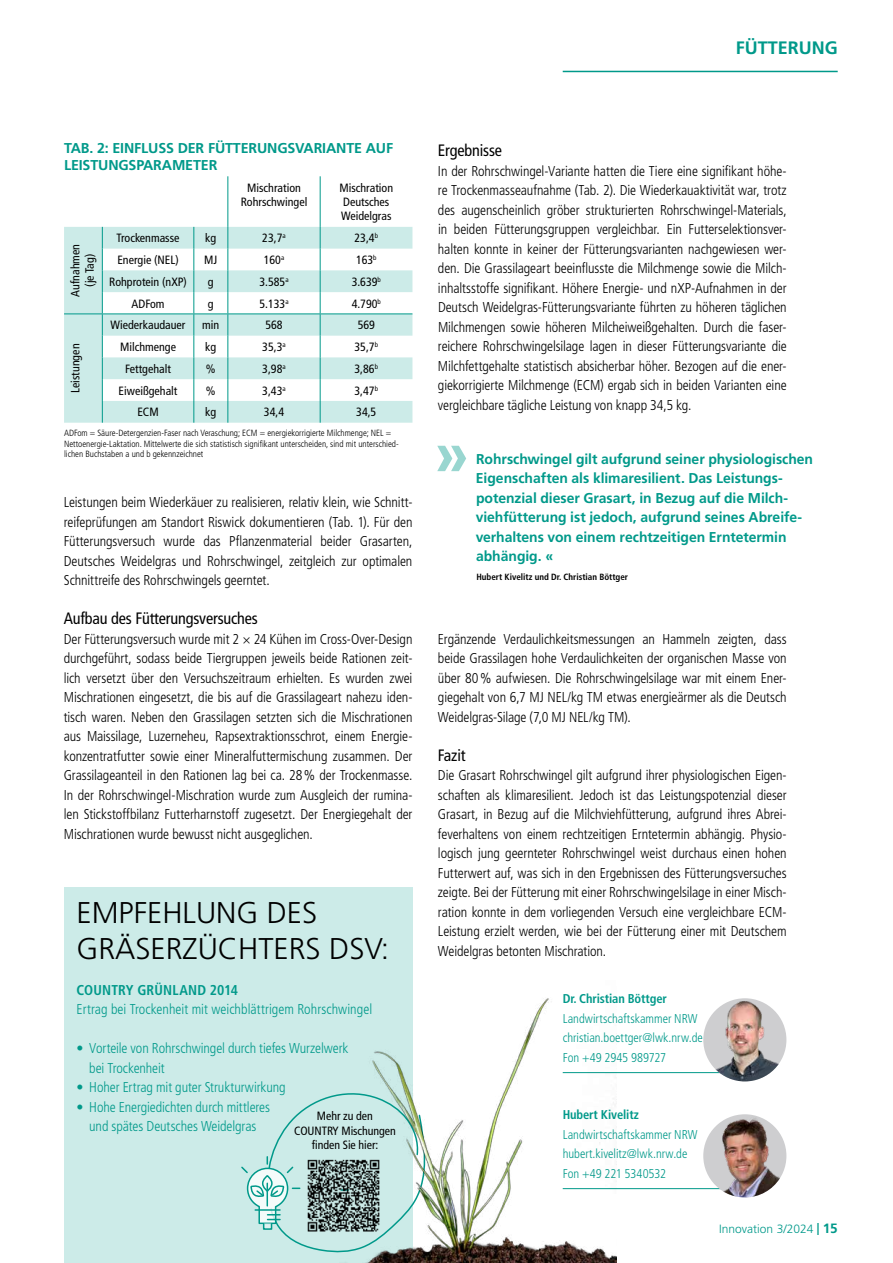
<style>
.page{position:relative;width:893px;height:1263px;background:#fff}
.page>*{position:absolute;margin:0;border:0;box-sizing:border-box;transform-origin:0 0}
.t1{font:700 61.95px "Frutiger LT Std";color:#99d6d0}
.t2{font:300 30px/36px "Frutiger LT Std";color:#000}
.t3{font:700 18px "Frutiger LT Std";color:#00998a}
.t4{font:condensed 16.5px "Frutiger LT Std";letter-spacing:-.01em;color:#000}
.t5{font:300 condensed 14.25px/19.5px "Frutiger LT Std";letter-spacing:-.005em;color:#000;text-align:justify}
.t6{font:700 14.25px/19.5px "Frutiger LT Std";letter-spacing:-.005em;color:#00998a}
.t7{font:300 condensed 14.25px/19.5px "Frutiger LT Std";letter-spacing:-.005em;color:#00998a}
.t8{font:700 condensed 14.25px "Frutiger LT Std";letter-spacing:.01em;color:#00998a}
.t9{font:300 condensed 12.75px/19.5px "Frutiger LT Std";color:#00998a}
.t10{font:700 condensed 12.75px "Frutiger LT Std";letter-spacing:-.01em;color:#00998a}
.t11{font:condensed 12px/14.4px "Frutiger LT Std";color:#000;text-align:center}
.t12{font:300 12px "Frutiger LT Std";color:#00998a}
.t13{font:300 condensed 9px/10.8px "Frutiger LT Std";color:#000}
.t14{font:700 condensed 9px "Frutiger LT Std";color:#000}
.s1{font-weight:700}
.s2{font-weight:700;font-size:13.5px}
</style>
<div class="page">
<svg style="left:64px;top:227px;width:348px;height:196px;fill:#ccebe8"></svg>
<hr style="left:320px;top:176px;width:1px;height:51px;background:#00998a">
<svg style="left:193px;top:227px;width:1px;height:196px"></svg>
<svg style="left:227px;top:227px;width:1px;height:196px"></svg>
<svg style="left:320px;top:227px;width:1px;height:196px"></svg>
<svg style="left:102px;top:227px;width:1px;height:196px"></svg>
<hr style="left:227px;top:176px;width:1px;height:51px;background:#00998a">
<hr style="left:64px;top:313px;width:38px;height:1px;background:#00998a">
<hr style="left:102px;top:313px;width:92px;height:1px;background:#00998a">
<hr style="left:194px;top:313px;width:34px;height:1px;background:#00998a">
<hr style="left:228px;top:313px;width:92px;height:1px;background:#00998a">
<hr style="left:320px;top:313px;width:92px;height:1px;background:#00998a">
<hr style="left:563px;top:1188px;width:164px;height:1px;background:#00998a">
<div style="left:703px;top:1114px;width:83px;height:83px;background:#ceced0;border-radius:50%"></div>
<img style="left:712px;top:1114px;width:68px;height:83px">
<hr style="left:563px;top:1072px;width:164px;height:1px;background:#00998a">
<img style="left:703px;top:998px;width:83px;height:83px;border-radius:42px">
<div style="left:64px;top:887px;width:348px;height:376px;background:#ccebe8"></div>
<svg style="left:241px;top:1095px;width:92px;height:157px"></svg>
<img style="left:306px;top:1157px;width:27px;height:76px">
<img style="left:333px;top:981px;width:283px;height:282px">
<hr style="left:563px;top:71px;width:275px;height:1px;background:#00998a">
<p class="t3" style="left:736px;top:37px;width:35px">Fütterung</p>
<p class="t6" style="left:64px;top:140px;width:329px;line-height:17.1px">TAB. 2: EINFLUSS DER FÜTTERUNGSVARIANTE AUF<br>LEISTUNGSPARAMETER</p>
<p class="t11" style="left:241px;top:180px;width:68px">Mischration<br>Rohrschwingel</p>
<p class="t11" style="left:339px;top:180px;width:55px;text-align:left">Mischration<br>Deutsches<br>Weidelgras</p>
<p class="t11" style="left:68px;top:297px;width:54px;rotate:-90deg">Aufnahmen (je Tag)</p>
<p class="t11" style="left:117px;top:231px;width:64px">Trockenmasse</p>
<p class="t11" style="left:205px;top:231px;width:13px">kg</p>
<p class="t11" style="left:262px;top:231px;width:25px">23,7<sup>a</sup></p>
<p class="t11" style="left:355px;top:231px;width:25px">23,4<sup>b</sup></p>
<p class="t11" style="left:117px;top:253px;width:63px">Energie (NEL)</p>
<p class="t11" style="left:204px;top:253px;width:15px">MJ</p>
<p class="t11" style="left:264px;top:253px;width:22px">160<sup>a</sup></p>
<p class="t11" style="left:356px;top:253px;width:22px">163<sup>b</sup></p>
<p class="t11" style="left:109px;top:274px;width:79px">Rohprotein (nXP)</p>
<p class="t11" style="left:208px;top:274px;width:7px">g</p>
<p class="t11" style="left:259px;top:274px;width:31px">3.585<sup>a</sup></p>
<p class="t11" style="left:352px;top:274px;width:31px">3.639<sup>b</sup></p>
<p class="t11" style="left:132px;top:296px;width:34px">ADFom</p>
<p class="t11" style="left:208px;top:296px;width:7px">g</p>
<p class="t11" style="left:259px;top:296px;width:31px">5.133<sup>a</sup></p>
<p class="t11" style="left:352px;top:296px;width:31px">4.790<sup>b</sup></p>
<p class="t11" style="left:111px;top:318px;width:76px">Wiederkaudauer</p>
<p class="t11" style="left:202px;top:318px;width:19px">min</p>
<p class="t11" style="left:265px;top:318px;width:19px">568</p>
<p class="t11" style="left:358px;top:318px;width:19px">569</p>
<p class="t11" style="left:120px;top:340px;width:57px">Milchmenge</p>
<p class="t11" style="left:205px;top:340px;width:13px">kg</p>
<p class="t11" style="left:262px;top:340px;width:25px">35,3<sup>a</sup></p>
<p class="t11" style="left:355px;top:340px;width:25px">35,7<sup>b</sup></p>
<p class="t11" style="left:125px;top:361px;width:47px">Fettgehalt</p>
<p class="t11" style="left:206px;top:361px;width:11px">%</p>
<p class="t11" style="left:262px;top:361px;width:25px">3,98<sup>a</sup></p>
<p class="t11" style="left:355px;top:361px;width:25px">3,86<sup>b</sup></p>
<p class="t11" style="left:119px;top:383px;width:60px">Eiweißgehalt</p>
<p class="t11" style="left:206px;top:383px;width:11px">%</p>
<p class="t11" style="left:262px;top:383px;width:25px">3,43<sup>a</sup></p>
<p class="t11" style="left:355px;top:383px;width:25px">3,47<sup>b</sup></p>
<p class="t11" style="left:137px;top:405px;width:23px">ECM</p>
<p class="t11" style="left:205px;top:405px;width:13px">kg</p>
<p class="t11" style="left:264px;top:405px;width:22px">34,4</p>
<p class="t11" style="left:356px;top:405px;width:22px">34,5</p>
<p class="t13" style="left:64px;top:427px;width:336px">ADFom = Säure-Detergenzien-Faser nach Veraschung; ECM = energiekorrigierte Milchmenge; NEL =<br>Nettoenergie-Laktation. Mittelwerte die sich statistisch signifikant unterscheiden, sind mit unterschied&shy;lichen Buchstaben a und b gekennzeichnet</p>
<p class="t11" style="left:68px;top:393px;width:51px;rotate:-90deg">Leistungen</p>
<p class="t5" style="left:64px;top:493px;width:350px">Leistungen beim Wiederkäuer zu realisieren, relativ klein, wie Schnitt&shy;reifeprüfungen am Standort Riswick dokumentieren (Tab. 1). Für den Fütterungsversuch wurde das Pflanzenmaterial beider Grasarten, Deutsches Weidelgras und Rohrschwingel, zeitgleich zur optimalen Schnittreife des Rohrschwingels geerntet.</p>
<p class="t4" style="left:64px;top:609px;width:196px">Aufbau des Fütterungsversuches</p>
<p class="t5" style="left:64px;top:629px;width:350px">Der Fütterungsversuch wurde mit 2 × 24 Kühen im Cross-Over--Design durchgeführt, sodass beide Tiergruppen jeweils beide Rationen zeit&shy;lich versetzt über den Versuchszeitraum erhielten. Es wurden zwei Mischrationen eingesetzt, die bis auf die Grassilageart nahezu iden&shy;tisch waren. Neben den Grassilagen setzten sich die Mischrationen aus Maissilage, Luzerneheu, Rapsextraktionsschrot, einem Energie&shy;konzentratfutter sowie einer Mineralfuttermischung zusammen. Der Grassilageanteil in den Rationen lag bei ca. 28% der Trockenmasse.<br>In der Rohrschwingel-Mischration wurde zum Ausgleich der rumina&shy;len Stickstoffbilanz Futterharnstoff zugesetzt. Der Energiegehalt der Mischrationen wurde bewusst nicht ausgeglichen.</p>
<h2 class="t2" style="left:77px;top:895px;width:314px">EMPFEHLUNG DES<br>GRÄSERZÜCHTERS DSV:</h2>
<p class="t8" style="left:77px;top:981px;width:163px">COUNTRY GRÜNLAND 2014</p>
<p class="t7" style="left:77px;top:1000px;width:297px">Ertrag bei Trockenheit mit weichblättrigem Rohrschwingel</p>
<p class="t7" style="left:89px;top:1039px;width:261px;text-indent:-13px">• Vorteile von Rohrschwingel durch tiefes Wurzelwerk bei Trockenheit</p>
<p class="t7" style="left:77px;top:1078px;width:211px">• Hoher Ertrag mit guter Strukturwirkung</p>
<p class="t7" style="left:77px;top:1097px;width:195px;text-align:center">• Hohe Energiedichten durch mittleres und spätes Deutsches Weidelgras</p>
<p class="t11" style="left:294px;top:1109px;width:103px">Mehr zu den<br>COUNTRY Mischungen finden Sie hier:</p>
<p class="t4" style="left:438px;top:141px;width:66px">Ergebnisse</p>
<p class="t5" style="left:438px;top:161px;width:350px">In der Rohrschwingel-Variante hatten die Tiere eine signifikant höhe&shy;re Trockenmasseaufnahme (Tab. 2). Die Wiederkauaktivität war, trotz des augenscheinlich gröber strukturierten Rohrschwingel-Materials, in beiden Fütterungsgruppen vergleichbar. Ein Futterselektionsver&shy;halten konnte in keiner der Fütterungsvarianten nachgewiesen wer&shy;den. Die Grassilageart beeinflusste die Milchmenge sowie die Milch&shy;inhaltsstoffe signifikant. Höhere Energie- und nXP-Aufnahmen in der Deutsch Weidelgras-Fütterungsvariante führten zu höheren täglichen Milchmengen sowie höheren Milcheiweißgehalten. Durch die faser&shy;reichere Rohrschwingelsilage lagen in dieser Fütterungsvariante die Milchfettgehalte statistisch absicherbar höher. Bezogen auf die ener&shy;giekorrigierte Milchmenge (ECM) ergab sich in beiden Varianten eine vergleichbare tägliche Leistung von knapp 34,5 kg.</p>
<h1 class="t1" style="left:435px;top:417px;width:36px">»</h1>
<p class="t6" style="left:476px;top:449px;width:339px">Rohrschwingel gilt aufgrund seiner physiologischen Eigenschaften als klimaresilient. Das Leistungs&shy;potenzial dieser Grasart, in Bezug auf die Milch&shy;viehfütterung ist jedoch, aufgrund seines Abreife&shy;verhaltens von einem rechtzeitigen Erntetermin abhängig. «</p>
<p class="t14" style="left:476px;top:572px;width:153px">Hubert Kivelitz und Dr. Christian Böttger</p>
<p class="t5" style="left:438px;top:629px;width:350px">Ergänzende Verdaulichkeitsmessungen an Hammeln zeigten, dass beide Grassilagen hohe Verdaulichkeiten der organischen Masse von über 80% aufwiesen. Die Rohrschwingelsilage war mit einem Ener&shy;giegehalt von 6,7 MJ NEL/kg TM etwas energieärmer als die Deutsch Weidelgras-Silage (7,0 MJ NEL/kg TM).</p>
<p class="t4" style="left:438px;top:745px;width:29px">Fazit</p>
<p class="t5" style="left:438px;top:766px;width:350px">Die Grasart Rohrschwingel gilt aufgrund ihrer physiologischen Eigen&shy;schaften als klimaresilient. Jedoch ist das Leistungspotenzial dieser Grasart, in Bezug auf die Milchviehfütterung, aufgrund ihres Abrei&shy;feverhaltens von einem rechtzeitigen Erntetermin abhängig. Physio&shy;logisch jung geernteter Rohrschwingel weist durchaus einen hohen Futterwert auf, was sich in den Ergebnissen des Fütterungsversuches zeigte. Bei der Fütterung mit einer Rohrschwingelsilage in einer Misch&shy;ration konnte in dem vorliegenden Versuch eine vergleichbare ECM-Leistung erzielt werden, wie bei der Fütterung einer mit Deutschem Weidelgras betonten Mischration.</p>
<p class="t10" style="left:563px;top:991px;width:106px">Dr. Christian Böttger</p>
<p class="t9" style="left:563px;top:1008px;width:142px">Landwirtschaftskammer NRW christian.boettger@lwk.nrw.de<br>Fon +49 2945 989727</p>
<p class="t10" style="left:563px;top:1107px;width:78px">Hubert Kivelitz</p>
<p class="t9" style="left:563px;top:1125px;width:136px">Landwirtschaftskammer NRW hubert.kivelitz@lwk.nrw.de<br>Fon +49 221 5340532</p>
<p class="t12" style="left:719px;top:1222px;width:120px">Innovation 3/2024 <span class="s1">|</span> <span class="s2">15</span></p>
</div>
